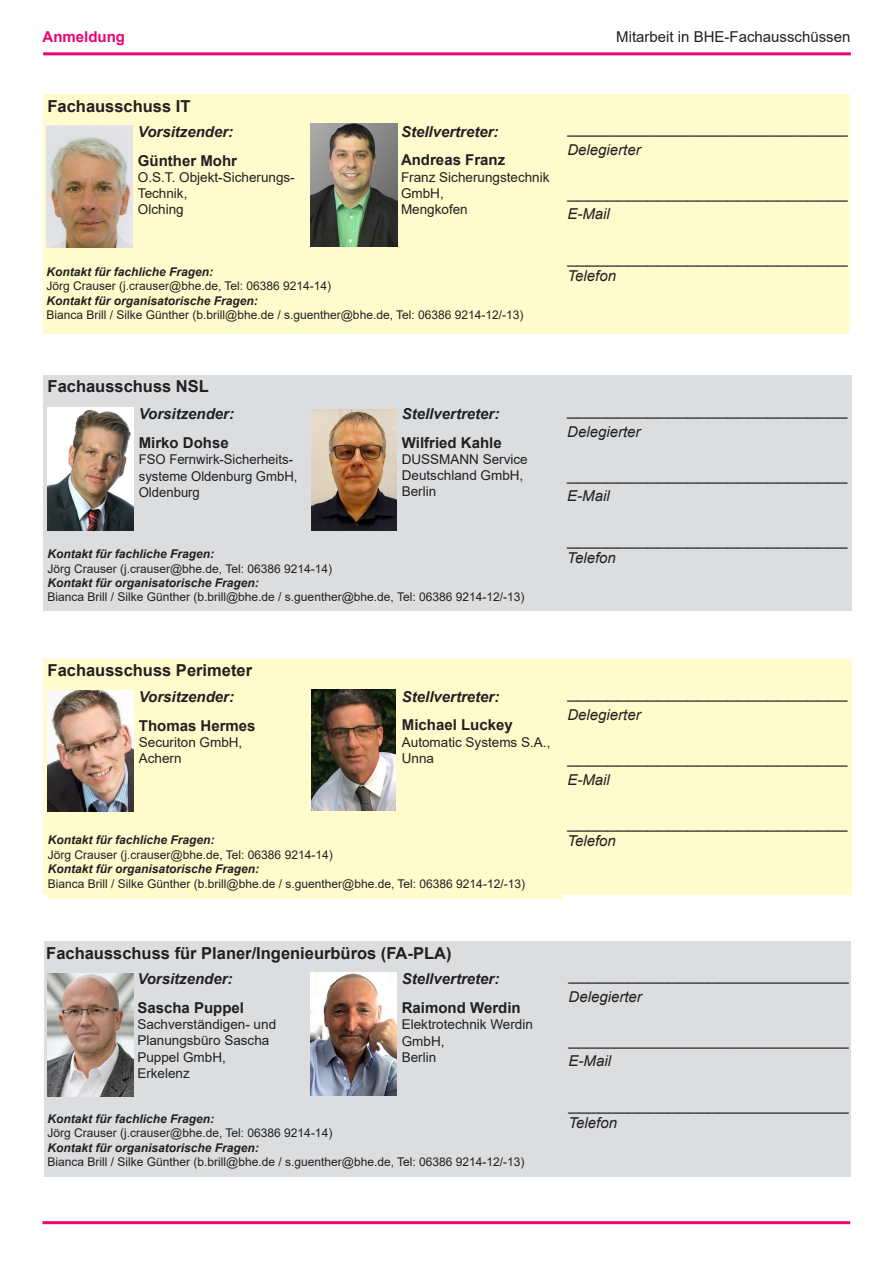
<style>
.page{position:relative;width:893px;height:1263px;background:#fff}
.page>*{position:absolute;margin:0;border:0;box-sizing:border-box;transform-origin:0 0}
.t1{font:18px "Arial";color:#231f20}
.t2{font:700 16.5px "Arial";color:#231f20}
.t3{font:italic 700 15px "Arial";color:#231f20}
.t4{font:italic 15px "Arial";color:#231f20}
.t5{font:700 15px "Arial";color:#231f20}
.t6{font:15px "Arial";color:#231f20}
.t7{font:700 15px "Arial";color:#ed0372}
.t8{font:13.5px/16.2px "Arial";color:#231f20}
.t9{font:12px "Arial";color:#231f20}
.t10{font:italic 700 12px "Arial";color:#231f20}
</style>
<div class="page">
<hr style="left:43px;top:1221px;width:807px;height:3px;background:#ed0372">
<div style="left:43px;top:375px;width:808px;height:236px;background:#dcdddf"></div>
<div style="left:43px;top:94px;width:807px;height:239px;background:#fffbcc"></div>
<img style="left:47px;top:126px;width:85px;height:122px">
<div style="left:43px;top:659px;width:808px;height:236px;background:#fffbcc"></div>
<div style="left:48px;top:821px;width:514px;height:77px;background:#fffbcc"></div>
<img style="left:310px;top:124px;width:87px;height:123px">
<div style="left:44px;top:941px;width:807px;height:236px;background:#dcdddf"></div>
<img style="left:48px;top:690px;width:85px;height:122px">
<img style="left:47px;top:973px;width:86px;height:123px">
<img style="left:310px;top:973px;width:86px;height:122px">
<img style="left:312px;top:689px;width:84px;height:122px">
<img style="left:48px;top:408px;width:85px;height:123px">
<img style="left:312px;top:409px;width:84px;height:122px">
<hr style="left:43px;top:52px;width:808px;height:3px;background:#ed0372">
<p class="t7" style="left:43px;top:26px;width:84px">Anmeldung</p>
<p class="t6" style="left:616px;top:26px;width:236px">Mitarbeit in BHE-Fachausschüssen</p>
<h2 class="t2" style="left:47px;top:94px;width:145px">Fachausschuss IT</h2>
<p class="t3" style="left:138px;top:122px;width:97px">Vorsitzender:</p>
<p class="t5" style="left:138px;top:150px;width:101px">Günther Mohr</p>
<p class="t8" style="left:138px;top:169px;width:158px">O.S.T. Objekt-Sicherungs-<br>Technik,<br>Olching</p>
<p class="t3" style="left:401px;top:121px;width:99px">Stellvertreter:</p>
<p class="t5" style="left:401px;top:150px;width:106px">Andreas Franz</p>
<p class="t8" style="left:401px;top:169px;width:150px">Franz Sicherungstechnik<br>GmbH,<br>Mengkofen</p>
<h1 class="t1" style="left:567px;top:114px;width:282px">____________________________</h1>
<p class="t4" style="left:567px;top:140px;width:75px">Delegierter</p>
<h1 class="t1" style="left:567px;top:179px;width:282px">____________________________</h1>
<p class="t4" style="left:567px;top:204px;width:44px">E-Mail</p>
<p class="t10" style="left:46px;top:264px;width:168px">Kontakt für fachliche Fragen:</p>
<p class="t9" style="left:46px;top:278px;width:286px">Jörg Crauser (j.crauser@bhe.de, Tel: 06386 9214-14)</p>
<p class="t10" style="left:46px;top:293px;width:213px">Kontakt für organisatorische Fragen:</p>
<p class="t9" style="left:46px;top:307px;width:479px">Bianca Brill / Silke Günther (b.brill@bhe.de / s.guenther@bhe.de, Tel: 06386 9214-12/-13)</p>
<h1 class="t1" style="left:567px;top:244px;width:282px">____________________________</h1>
<p class="t4" style="left:567px;top:266px;width:50px">Telefon</p>
<h2 class="t2" style="left:48px;top:375px;width:163px">Fachausschuss NSL</h2>
<p class="t3" style="left:139px;top:404px;width:97px">Vorsitzender:</p>
<p class="t5" style="left:139px;top:432px;width:92px">Mirko Dohse</p>
<p class="t8" style="left:139px;top:451px;width:160px">FSO Fernwirk-Sicherheits&shy;systeme Oldenburg GmbH,<br>Oldenburg</p>
<p class="t3" style="left:402px;top:403px;width:99px">Stellvertreter:</p>
<p class="t5" style="left:402px;top:432px;width:101px">Wilfried Kahle</p>
<p class="t8" style="left:402px;top:451px;width:128px">DUSSMANN Service<br>Deutschland GmbH,<br>Berlin</p>
<p class="t10" style="left:47px;top:546px;width:168px">Kontakt für fachliche Fragen:</p>
<p class="t9" style="left:47px;top:560px;width:286px">Jörg Crauser (j.crauser@bhe.de, Tel: 06386 9214-14)</p>
<p class="t10" style="left:47px;top:575px;width:213px">Kontakt für organisatorische Fragen:</p>
<p class="t9" style="left:47px;top:589px;width:479px">Bianca Brill / Silke Günther (b.brill@bhe.de / s.guenther@bhe.de, Tel: 06386 9214-12/-13)</p>
<h1 class="t1" style="left:567px;top:396px;width:282px">____________________________</h1>
<p class="t4" style="left:567px;top:422px;width:75px">Delegierter</p>
<h1 class="t1" style="left:567px;top:461px;width:282px">____________________________</h1>
<p class="t4" style="left:567px;top:486px;width:44px">E-Mail</p>
<h1 class="t1" style="left:567px;top:526px;width:282px">____________________________</h1>
<p class="t4" style="left:567px;top:548px;width:50px">Telefon</p>
<h2 class="t2" style="left:48px;top:659px;width:206px">Fachausschuss Perimeter</h2>
<p class="t3" style="left:139px;top:687px;width:97px">Vorsitzender:</p>
<p class="t5" style="left:139px;top:715px;width:118px">Thomas Hermes</p>
<p class="t8" style="left:139px;top:734px;width:105px">Securiton GmbH,<br>Achern</p>
<p class="t3" style="left:402px;top:686px;width:99px">Stellvertreter:</p>
<p class="t5" style="left:402px;top:714px;width:112px">Michael Luckey</p>
<p class="t8" style="left:402px;top:734px;width:150px">Automatic Systems S.A.,<br>Unna</p>
<h1 class="t1" style="left:567px;top:679px;width:282px">____________________________</h1>
<p class="t4" style="left:567px;top:705px;width:75px">Delegierter</p>
<h1 class="t1" style="left:567px;top:744px;width:282px">____________________________</h1>
<p class="t4" style="left:567px;top:769px;width:44px">E-Mail</p>
<h1 class="t1" style="left:567px;top:809px;width:282px">____________________________</h1>
<p class="t10" style="left:48px;top:832px;width:168px">Kontakt für fachliche Fragen:</p>
<p class="t4" style="left:567px;top:831px;width:50px">Telefon</p>
<p class="t9" style="left:48px;top:846px;width:286px">Jörg Crauser (j.crauser@bhe.de, Tel: 06386 9214-14)</p>
<p class="t10" style="left:48px;top:861px;width:213px">Kontakt für organisatorische Fragen:</p>
<p class="t9" style="left:48px;top:875px;width:479px">Bianca Brill / Silke Günther (b.brill@bhe.de / s.guenther@bhe.de, Tel: 06386 9214-12/-13)</p>
<h2 class="t2" style="left:46px;top:941px;width:407px">Fachausschuss für Planer/Ingenieurbüros (FA-PLA)</h2>
<p class="t3" style="left:402px;top:969px;width:99px">Stellvertreter:</p>
<p class="t5" style="left:402px;top:997px;width:120px">Raimond Werdin</p>
<p class="t8" style="left:402px;top:1016px;width:133px">Elektrotechnik Werdin<br>GmbH,<br>Berlin</p>
<p class="t3" style="left:137px;top:969px;width:97px">Vorsitzender:</p>
<p class="t5" style="left:137px;top:997px;width:108px">Sascha Puppel</p>
<p class="t8" style="left:137px;top:1016px;width:140px">Sachverständigen- und<br>Planungsbüro Sascha<br>Puppel GmbH,<br>Erkelenz</p>
<p class="t10" style="left:48px;top:1111px;width:168px">Kontakt für fachliche Fragen:</p>
<p class="t9" style="left:48px;top:1125px;width:286px">Jörg Crauser (j.crauser@bhe.de, Tel: 06386 9214-14)</p>
<p class="t10" style="left:48px;top:1140px;width:213px">Kontakt für organisatorische Fragen:</p>
<p class="t9" style="left:48px;top:1154px;width:479px">Bianca Brill / Silke Günther (b.brill@bhe.de / s.guenther@bhe.de, Tel: 06386 9214-12/-13)</p>
<h1 class="t1" style="left:568px;top:961px;width:282px">____________________________</h1>
<p class="t4" style="left:568px;top:986px;width:75px">Delegierter</p>
<h1 class="t1" style="left:568px;top:1026px;width:282px">____________________________</h1>
<p class="t4" style="left:568px;top:1051px;width:44px">E-Mail</p>
<h1 class="t1" style="left:568px;top:1091px;width:282px">____________________________</h1>
<p class="t4" style="left:568px;top:1112px;width:50px">Telefon</p>
</div>
